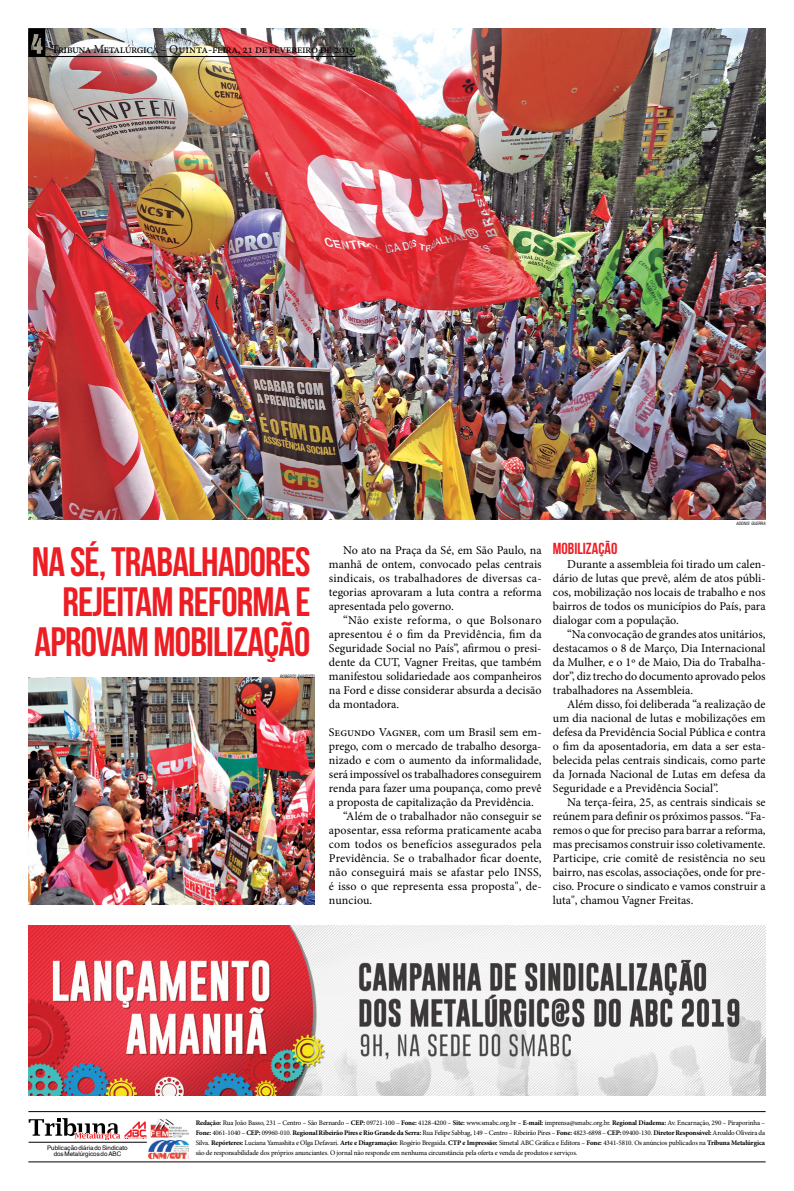
<style>
.page{position:relative;width:794px;height:1191px;background:#fff}
.page>*{position:absolute;margin:0;border:0;box-sizing:border-box;transform-origin:0 0}
.t1{font:41px/40px "Bebas Neue";letter-spacing:-.02em;color:#ed1d24;text-align:right}
.t2{font:16px "Bebas Neue";color:#ed1d24}
.t3{font:12px/14px "Minion Pro";color:#000;text-align:justify}
.t4{font:12px "Minion Pro";letter-spacing:-.04em;color:#000}
.t5{font:7px/10px "Minion Pro";letter-spacing:-.02em;color:#000;text-align:justify}
.t6{font:6.2px/6.2px "Helvetica";color:#000;text-align:center}
.t7{font:italic condensed 4.4px "Swiss 721 BT";color:#000}
.s1{font-weight:700}
</style>
<div class="page">
<img style="left:29px;top:925px;width:737px;height:170px">
<img style="left:28px;top:28px;width:737px;height:492px">
<hr style="left:28px;top:1111px;width:737px;height:1px;background:#000">
<svg style="left:28px;top:28px;width:17px;height:28px"></svg>
<hr style="left:28px;top:56px;width:328px;height:1px;background:#000">
<img style="left:148px;top:1140px;width:40px;height:18px">
<hr style="left:28px;top:1161px;width:737px;height:1px;background:#000">
<hr style="left:29px;top:1141px;width:118px;height:1px;background:#000">
<img style="left:151px;top:1118px;width:37px;height:19px">
<svg style="left:29px;top:1118px;width:118px;height:22px"></svg>
<img style="left:29px;top:677px;width:286px;height:227px">
<p class="t4" style="left:51px;top:41px;width:306px">Tribuna Metalúrgica – Quinta-feira, 21 de fevereiro de 2019</p>
<h1 class="t1" style="left:32px;top:541px;width:280px">NA SÉ, TRABALHADORES<br>REJEITAM REFORMA E<br>APROVAM MOBILIZAÇÃO</h1>
<p class="t7" style="left:280px;top:673px;width:36px">ROBERTO PARIZOTTI</p>
<p class="t3" style="left:329px;top:543px;width:214px;text-indent:14px">No ato na Praça da Sé, em São Paulo, na manhã de ontem, convocado pelas centrais sindicais, os trabalhadores de diversas ca&shy;tegorias aprovaram a luta contra a reforma apresentada pelo governo.</p>
<p class="t3" style="left:329px;top:613px;width:214px;text-indent:14px">“Não existe reforma, o que Bolsonaro apresentou é o fim da Previdência, fim da Seguridade Social no País”, afirmou o presi&shy;dente da CUT, Vagner Freitas, que também manifestou solidariedade aos companheiros na Ford e disse considerar absurda a decisão da montadora.</p>
<p class="t3" style="left:329px;top:725px;width:214px">Segundo Vagner, com um Brasil sem em-</p>
<p class="t3" style="left:329px;top:739px;width:214px">prego, com o mercado de trabalho desorga-</p>
<p class="t3" style="left:329px;top:753px;width:214px">nizado e com o aumento da informalidade,</p>
<p class="t3" style="left:329px;top:767px;width:214px">será impossível os trabalhadores conseguirem</p>
<p class="t3" style="left:329px;top:781px;width:214px">renda para fazer uma poupança, como prevê</p>
<p class="t3" style="left:329px;top:795px;width:206px">a proposta de capitalização da Previdência.</p>
<p class="t3" style="left:343px;top:809px;width:200px">“Além de o trabalhador não conseguir se</p>
<p class="t3" style="left:329px;top:823px;width:214px">aposentar, essa reforma praticamente acaba</p>
<p class="t3" style="left:329px;top:837px;width:214px">com todos os benefícios assegurados pela</p>
<p class="t3" style="left:329px;top:851px;width:214px">Previdência. Se o trabalhador ficar doente,</p>
<p class="t3" style="left:329px;top:865px;width:214px">não conseguirá mais se afastar pelo INSS,</p>
<p class="t3" style="left:329px;top:879px;width:214px">é isso o que representa essa proposta", de-</p>
<p class="t3" style="left:329px;top:893px;width:45px">nunciou.</p>
<p class="t7" style="left:736px;top:520px;width:31px">ADONIS GUERRA</p>
<h2 class="t2" style="left:553px;top:540px;width:66px">MOBILIZAÇÃO</h2>
<p class="t3" style="left:553px;top:557px;width:214px;text-indent:14px">Durante a assembleia foi tirado um calen&shy;dário de lutas que prevê, além de atos públi&shy;cos, mobilização nos locais de trabalho e nos bairros de todos os municípios do País, para dialogar com a população.</p>
<p class="t3" style="left:553px;top:627px;width:214px;text-indent:14px">“Na convocação de grandes atos unitários, destacamos o 8 de Março, Dia Internacional da Mulher, e o 1º de Maio, Dia do Trabalha&shy;dor”, diz trecho do documento aprovado pelos trabalhadores na Assembleia.</p>
<p class="t3" style="left:553px;top:697px;width:214px;text-indent:14px">Além disso, foi deliberada “a realização de um dia nacional de lutas e mobilizações em defesa da Previdência Social Pública e contra o fim da aposentadoria, em data a ser esta&shy;belecida pelas centrais sindicais, como parte da Jornada Nacional de Lutas em defesa da Seguridade e a Previdência Social”.</p>
<p class="t3" style="left:553px;top:795px;width:214px;text-indent:14px">Na terça-feira, 25, as centrais sindicais se reúnem para definir os próximos passos. “Fa&shy;remos o que for preciso para barrar a reforma, mas precisamos construir isso coletivamente.<br>Participe, crie comitê de resistência no seu bairro, nas escolas, associações, onde for pre&shy;ciso. Procure o sindicato e vamos construir a luta", chamou Vagner Freitas.</p>
<p class="t6" style="left:47px;top:1144px;width:82px">Publicação diária do Sindicato dos Metalúrgicos do ABC</p>
<p class="t5" style="left:196px;top:1117px;width:571px"><span class="s1">Redação:</span> Rua João Basso, 231 – Centro – São Bernardo – <span class="s1">CEP:</span> 09721-100 – <span class="s1">Fone:</span> 4128-4200 – <span class="s1">Site:</span> www.smabc.org.br – <span class="s1">E-mail:</span> imprensa@smabc.org.br. <span class="s1">Regional Diadema:</span> Av. Encarnação, 290 – Piraporinha – <span class="s1">Fone:</span> 4061-1040 – <span class="s1">CEP:</span> 09960-010. <span class="s1">Regional Ribeirão Pires e Rio Grande da Serra:</span> Rua Felipe Sabbag, 149 – Centro – Ribeirão Pires – <span class="s1">Fone:</span> 4823-6898 – <span class="s1">CEP:</span> 09400-130. <span class="s1">Diretor Responsável:</span> Aroaldo Oliveira da Silva. <span class="s1">Repórteres:</span> Luciana Yamashita e Olga Defavari. <span class="s1">Arte e Diagramação:</span> Rogério Bregaida. <span class="s1">CTP e Impressão:</span> Simetal ABC Gráfica e Editora – <span class="s1">Fone:</span> 4341-5810. Os anúncios publicados na <span class="s1">Tribuna Metalúrgica </span>são de responsabilidade dos próprios anunciantes. O jornal não responde em nenhuma circunstância pela oferta e venda de produtos e serviços.</p>
</div>
